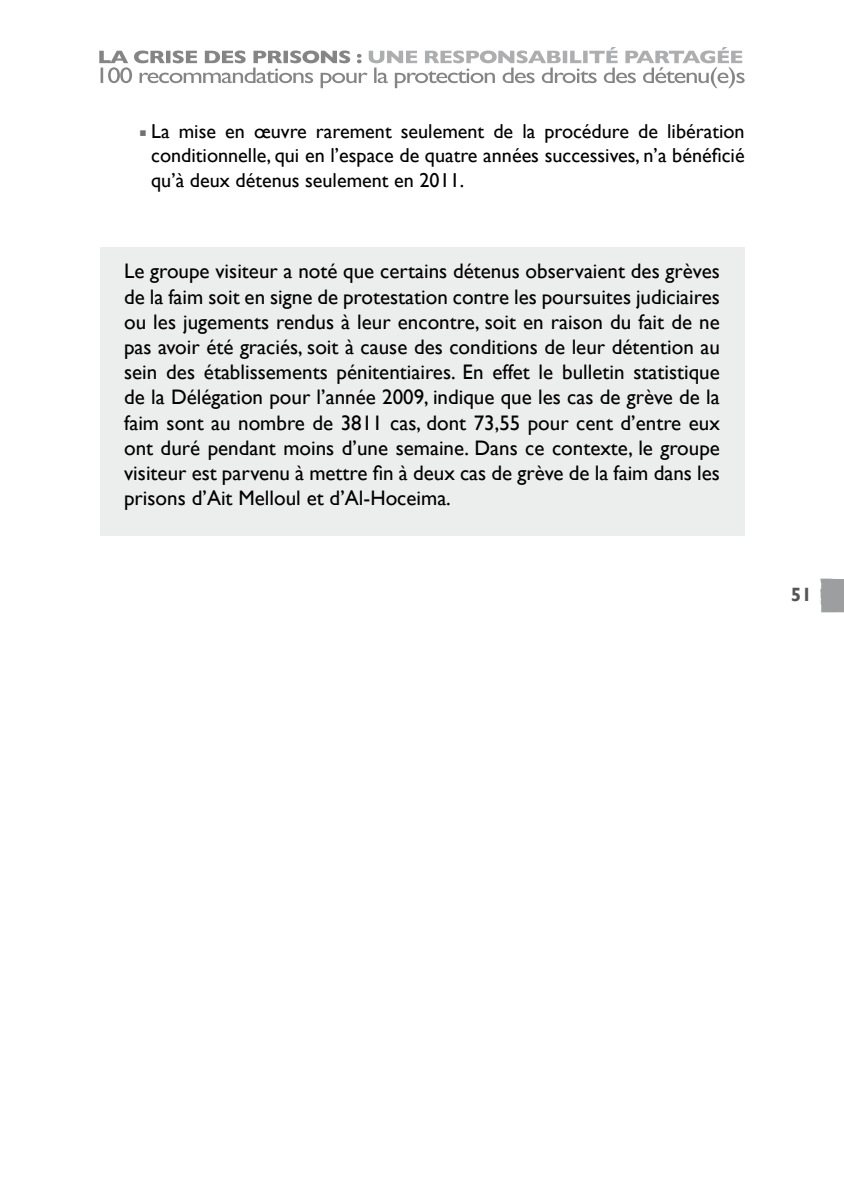
<style>
.page{position:relative;width:844px;height:1191px;background:#fff}
.page>*{position:absolute;margin:0;border:0;box-sizing:border-box;transform-origin:0 0}
.t1{font:21px/25.2px "Gill Sans";color:#000;text-align:justify}
.t2{font:20.12px/24.5px "Gill Sans";color:#000;text-align:justify}
.t3{font:700 19.25px "Gill Sans";color:#555658}
.s1{font-family:"Minion Pro";font-size:19.25px;color:#707172}
</style>
<div class="page">
<svg style="left:820px;top:578px;width:23px;height:34px"></svg>
<svg style="left:99px;top:47px;width:645px;height:41px"></svg>
<div style="left:100px;top:247px;width:644px;height:289px;background:#eceded"></div>
<p class="t2" style="left:151px;top:119px;width:594px;text-indent:-12px"><span class="s1">■</span> La mise en œuvre rarement seulement de la procédure de libération conditionnelle, qui en l’espace de quatre années successives, n’a bénéficié qu’à deux détenus seulement en 2011.</p>
<p class="t1" style="left:124px;top:259px;width:597px">Le groupe visiteur a noté que certains détenus observaient des grèves de la faim soit en signe de protestation contre les poursuites judiciaires ou les jugements rendus à leur encontre, soit en raison du fait de ne pas avoir été graciés, soit à cause des conditions de leur détention au sein des établissements pénitentiaires. En effet le bulletin statistique de la Délégation pour l’année 2009, indique que les cas de grève de la faim sont au nombre de 3811 cas, dont 73,55 pour cent d’entre eux ont duré pendant moins d’une semaine. Dans ce contexte, le groupe visiteur est parvenu à mettre fin à deux cas de grève de la faim dans les prisons d’Ait Melloul et d’Al-Hoceima.</p>
<p class="t3" style="left:790px;top:583px;width:23px">51</p>
</div>
